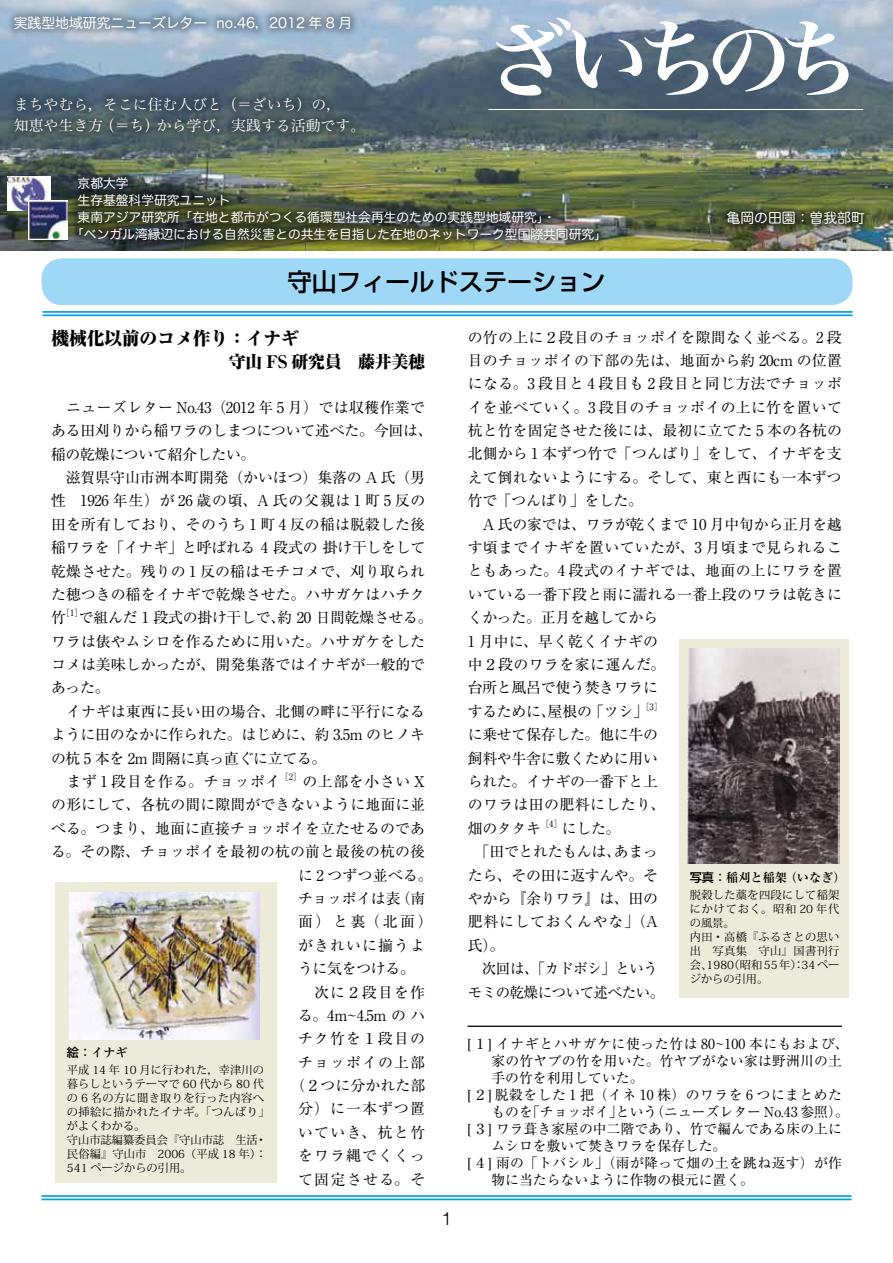
<style>
.page{position:relative;width:893px;height:1263px;background:#fff}
.page>*{position:absolute;margin:0;border:0;box-sizing:border-box;transform-origin:0 0}
.t1{font:85.05px "Hira Min Pro W6";letter-spacing:-.16em;color:#fff}
.t2{font:500 24.45px "Shin Go Pr 6 N";color:#000}
.t3{font:800 expanded 18px "Ryumin Pr 6 N";letter-spacing:-.02em;color:#000}
.t4{font:300 18px "Helvetica";color:#000}
.t5{font:800 expanded 16.95px "Ryumin Pr 6 N";letter-spacing:-.02em;color:#000}
.t6{font:14.85px/23.4px "Ryumin Pr 6 N";letter-spacing:.005em;color:#000}
.t7{font:14.85px/23.4px "Ryumin Pr 6 N";letter-spacing:-.02em;color:#000}
.t8{font:14.85px "Ryumin Pr 6 N";letter-spacing:-.015em;color:#000}
.t9{font:14.85px/21.3px "Hira Min Pro W3";color:#fff}
.t10{font:14.85px "Ryumin Pr 6 N";letter-spacing:.08em;color:#000}
.t11{font:14.85px "Ryumin Pr 6 N";letter-spacing:.025em;color:#000}
.t12{font:14.85px "Ryumin Pr 6 N";letter-spacing:.05em;color:#000}
.t13{font:14.85px "Ryumin Pr 6 N";letter-spacing:.04em;color:#000}
.t14{font:14.85px "Ryumin Pr 6 N";letter-spacing:.03em;color:#000}
.t15{font:13.8px "Ryumin Pr 6 N";color:#000}
.t16{font:13.8px "Ryumin Pr 6 N";letter-spacing:.045em;color:#000}
.t17{font:13.8px "Ryumin Pr 6 N";letter-spacing:.035em;color:#000}
.t18{font:13.8px "Ryumin Pr 6 N";letter-spacing:.025em;color:#000}
.t19{font:13.8px "Hira Maru Pro W4";color:#fff}
.t20{font:13.8px "Hira Maru Pro N W4";color:#fff}
.t21{font:12.75px "Hira Maru Pro W4";color:#fff}
.t22{font:700 12.15px "Ryumin Pr 6 N";color:#000}
.t23{font:11.25px/14.1px "Koz Min Pro";letter-spacing:.01em;color:#000}
.t24{font:11.25px "Koz Min Pro";letter-spacing:.035em;color:#000}
.t25{font:11.25px "Koz Min Pro";letter-spacing:.03em;color:#000}
.t26{font:11.25px "Koz Min Pro";letter-spacing:.07em;color:#000}
.t27{font:8.7px "Ryumin Pr 6 N";color:#000}
.s1{font-family:"Shin Go Pr 6 N";font-weight:500}
</style>
<div class="page">
<img style="left:0;top:0;width:893px;height:251px">
<hr style="left:43px;top:311px;width:810px;height:2px;background:#00a0e9">
<hr style="left:43px;top:314px;width:810px;height:2px;background:#00a0e9">
<hr style="left:41px;top:1195px;width:810px;height:2px;background:#00a0e9">
<hr style="left:41px;top:1198px;width:810px;height:2px;background:#00a0e9">
<div style="left:41px;top:258px;width:812px;height:47px;background:#9fd8f7;border-radius:21px"></div>
<div style="left:6px;top:8px;width:353px;height:30px;background:#000;opacity:.25"></div>
<div style="left:6px;top:89px;width:358px;height:53px;background:#000;opacity:.2"></div>
<div style="left:69px;top:169px;width:538px;height:80px;background:#000;opacity:.4"></div>
<hr style="left:489px;top:109px;width:374px;height:1px;background:#fff">
<img style="left:7px;top:177px;width:44px;height:34px">
<img style="left:28px;top:200px;width:40px;height:39px">
<div style="left:719px;top:204px;width:152px;height:28px;background:#000;opacity:.5"></div>
<hr style="left:467px;top:1026px;width:375px;height:1px;background:#000">
<div style="left:679px;top:639px;width:170px;height:359px;background:#ecead8"></div>
<img style="left:688px;top:648px;width:151px;height:215px">
<div style="left:56px;top:882px;width:221px;height:300px;background:#ecead8"></div>
<img style="left:69px;top:892px;width:190px;height:147px">
<p class="t19" style="left:14px;top:11px;width:195px">実践型地域研究ニューズレター</p>
<p class="t19" style="left:216px;top:11px;width:137px">no.46，2012 年 8 月</p>
<p class="t9" style="left:157px;top:92px;width:210px;text-indent:-143px">まちやむら，そこに住む人びと（＝ざいち）の，<br>から学び，実践する活動です。</p>
<p class="t9" style="left:100px;top:114px;width:61px">（＝ち）</p>
<p class="t9" style="left:14px;top:114px;width:91px">知恵や生き方</p>
<h1 class="t1" style="left:487px;top:-16px;width:377px">ざいちのち</h1>
<p class="t21" style="left:78px;top:172px;width:53px">京都大学</p>
<p class="t21" style="left:78px;top:189px;width:155px">生存基盤科学研究ユニット</p>
<p class="t21" style="left:78px;top:206px;width:480px">東南アジア研究所「在地と都市がつくる循環型社会再生のための実践型地域研究・「</p>
<p class="t21" style="left:71px;top:223px;width:537px">「ベンガル湾縁辺における自然災害との共生を目指した在地のネットワーク型国際共同研究「</p>
<h2 class="t2" style="left:288px;top:262px;width:319px">守山フィールドステーション</h2>
<p class="t20" style="left:727px;top:206px;width:140px">亀岡の田園：曽我部町</p>
<p class="t3" style="left:51px;top:324px;width:250px">機械化以前のコメ作り：イナギ</p>
<p class="t5" style="left:229px;top:348px;width:198px">守山 FS 研究員　藤井美穂</p>
<p class="t11" style="left:51px;top:396px;width:376px">　ニューズレター No.43（2012 年 5 月）では収穫作業で</p>
<p class="t8" style="left:51px;top:419px;width:383px">ある田刈りから稲ワラのしまつについて述べた。今回は、</p>
<p class="t7" style="left:51px;top:441px;width:206px">稲の乾燥について紹介したい。</p>
<p class="t6" style="left:51px;top:465px;width:376px">　滋賀県守山市洲本町開発（かいほつ）集落の A 氏（男</p>
<p class="t12" style="left:51px;top:489px;width:376px">性　1926 年生）が 26 歳の頃、A 氏の父親は 1 町 5 反の</p>
<p class="t6" style="left:51px;top:512px;width:376px">田を所有しており、そのうち 1 町 4 反の稲は脱穀した後</p>
<p class="t7" style="left:51px;top:535px;width:376px">稲ワラを「イナギ」と呼ばれる 4 段式の掛け干しをして</p>
<p class="t6" style="left:51px;top:558px;width:376px">乾燥させた。残りの 1 反の稲はモチコメで、刈り取られ</p>
<p class="t6" style="left:51px;top:582px;width:376px">た穂つきの稲をイナギで乾燥させた。ハサガケはハチク</p>
<p class="t7" style="left:79px;top:605px;width:355px">で組んだ 1 段式の掛け干しで約、 20 日間乾燥させる。</p>
<p class="t27" style="left:62px;top:606px;width:23px">［］1</p>
<p class="t6" style="left:51px;top:605px;width:16px">竹</p>
<p class="t6" style="left:51px;top:629px;width:376px">ワラは俵やムシロを作るために用いた。ハサガケをした</p>
<p class="t6" style="left:51px;top:652px;width:376px">コメは美味しかったが、開発集落ではイナギが一般的で</p>
<p class="t6" style="left:51px;top:675px;width:60px">あった。</p>
<p class="t6" style="left:51px;top:699px;width:376px">　イナギは東西に長い田の場合、北側の畔に平行になる</p>
<p class="t8" style="left:51px;top:723px;width:376px">ように田のなかに作られた。はじめに、約 3.5m のヒノキ</p>
<p class="t7" style="left:51px;top:745px;width:277px">の杭 5 本を m2 間隔に真っ直ぐに立てる。</p>
<p class="t13" style="left:302px;top:770px;width:124px">の上部を小さい X</p>
<p class="t27" style="left:280px;top:770px;width:23px">［］2</p>
<p class="t13" style="left:51px;top:770px;width:231px">　まず 1 段目を作る。チョッポイ</p>
<p class="t6" style="left:51px;top:792px;width:376px">の形にして、各杭の間に隙間ができないように地面に並</p>
<p class="t6" style="left:51px;top:816px;width:376px">べる。つまり、地面に直接チョッポイを立たせるのであ</p>
<p class="t6" style="left:51px;top:839px;width:376px">る。その際、チョッポイを最初の杭の前と最後の杭の後</p>
<p class="t6" style="left:298px;top:862px;width:136px">に 2 つずつ並べる。</p>
<p class="t6" style="left:396px;top:886px;width:31px">（南</p>
<p class="t7" style="left:298px;top:886px;width:104px">チョッポイは表</p>
<p class="t6" style="left:298px;top:909px;width:136px">面）と裏（北面(</p>
<p class="t10" style="left:298px;top:933px;width:129px">がきれいに揃うよ</p>
<p class="t7" style="left:298px;top:956px;width:118px">うに気をつける。</p>
<p class="t10" style="left:298px;top:980px;width:129px">　次に２段目を作</p>
<p class="t6" style="left:298px;top:1003px;width:129px">る。 m4 ~4.5m のハ</p>
<p class="t10" style="left:298px;top:1027px;width:129px">チク竹を１段目の</p>
<p class="t10" style="left:298px;top:1050px;width:129px">チョッポイの上部</p>
<p class="t6" style="left:291px;top:1073px;width:136px">（２つに分かれた部</p>
<p class="t6" style="left:298px;top:1096px;width:129px">分）に一本ずつ置</p>
<p class="t6" style="left:298px;top:1120px;width:129px">いていき、杭と竹</p>
<p class="t10" style="left:298px;top:1144px;width:129px">をワラ縄でくくっ</p>
<p class="t6" style="left:298px;top:1166px;width:129px">て固定させる。そ</p>
<p class="t22" style="left:67px;top:1043px;width:62px"><span class="s1">絵：</span>イナギ</p>
<p class="t23" style="left:67px;top:1062px;width:199px">平成 14 年 10 月に行われた，幸津川の</p>
<p class="t23" style="left:67px;top:1076px;width:199px">暮らしというテーマで 60 代から 80 代</p>
<p class="t25" style="left:67px;top:1090px;width:198px">の 6 名の方に聞き取りを行った内容へ</p>
<p class="t24" style="left:67px;top:1104px;width:204px">の挿絵に描かれたイナギ。「つんばり「</p>
<p class="t23" style="left:67px;top:1119px;width:80px">がよくわかる。</p>
<p class="t23" style="left:256px;top:1133px;width:13px">・</p>
<p class="t23" style="left:67px;top:1133px;width:201px">守山市誌編纂委員会『守山市誌　生活民俗編』守山市　2006（平成 18 年：(<br>541 ページからの引用。</p>
<p class="t4" style="left:441px;top:1204px;width:12px">1</p>
<p class="t6" style="left:468px;top:324px;width:376px">の竹の上に２段目のチョッポイを隙間なく並べる。2段目のチョッポイの下部の先は、地面から約 20cm の位置になる。3段目と 4 段目も 2 段目と同じ方法でチョッポイを並べていく。3 段目のチョッポイの上に竹を置いて杭と竹を固定させた後には、最初に立てた 5 本の各杭の北側から 1 本ずつ竹で「つんばり」をして、イナギを支えて倒れないようにする。そして、東と西にも一本ずつ竹で「つんばり」をした。<br>　A 氏の家では、ワラが乾くまで 10 月中旬から正月を越す頃までイナギを置いていたが、3 月頃まで見られることもあった。4 段式のイナギでは、地面の上にワラを置いている一番下段と雨に濡れる一番上段のワラは乾きにくかった。正月を越してから<br>1 月中に、早く乾くイナギの<br>中２段のワラを家に運んだ。<br>台所と風呂で使う焚きワラに</p>
<p class="t27" style="left:641px;top:699px;width:23px">] [3</p>
<p class="t6" style="left:548px;top:699px;width:46px">屋根の</p>
<p class="t6" style="left:589px;top:699px;width:60px">「ツシ「</p>
<p class="t6" style="left:468px;top:699px;width:89px">するために、</p>
<p class="t7" style="left:468px;top:722px;width:192px">に乗せて保存した。他に牛の</p>
<p class="t7" style="left:468px;top:746px;width:192px">飼料や牛舎に敷くために用い</p>
<p class="t7" style="left:468px;top:769px;width:192px">られた。イナギの一番下と上</p>
<p class="t14" style="left:468px;top:793px;width:199px">のワラは田の肥料にしたり、</p>
<p class="t6" style="left:562px;top:816px;width:60px">にした。</p>
<p class="t27" style="left:541px;top:816px;width:23px">［］4</p>
<p class="t6" style="left:468px;top:816px;width:75px">畑のタタキ</p>
<p class="t7" style="left:468px;top:839px;width:198px">　「田でとれたもんは、<br>たら、その田に返すんや。そやから『余りワラ』は、田の肥料にしておくんやな」（A氏。(<br>　次回は、「カドボシ」というモミの乾燥について述べたい。</p>
<p class="t6" style="left:614px;top:839px;width:46px">あまっ</p>
<p class="t22" style="left:785px;top:868px;width:62px">（いなぎ(</p>
<p class="t22" style="left:690px;top:868px;width:99px"><span class="s1">写真：</span>稲刈と稲架</p>
<p class="t25" style="left:690px;top:887px;width:151px">脱穀した藁を四段にして稲架</p>
<p class="t26" style="left:690px;top:901px;width:151px">にかけておく。昭和 20 年代</p>
<p class="t23" style="left:690px;top:915px;width:46px">の風景。</p>
<p class="t24" style="left:690px;top:929px;width:151px">内田・高橋『ふるさとの思い</p>
<p class="t24" style="left:690px;top:943px;width:151px">出　写真集　守山』国書刊行</p>
<p class="t23" style="left:729px;top:958px;width:112px">（昭和55 年：34ペー</p>
<p class="t23" style="left:790px;top:958px;width:13px">）</p>
<p class="t23" style="left:690px;top:958px;width:80px">会、<br>ジからの引用。</p>
<p class="t23" style="left:707px;top:958px;width:29px">1980</p>
<p class="t16" style="left:468px;top:1033px;width:382px">１[ ] イナギとハサガケに使った竹は 80~100 本にもおよび、</p>
<p class="t15" style="left:491px;top:1050px;width:352px">家の竹ヤブの竹を用いた。竹ヤブがない家は野洲川の土</p>
<p class="t15" style="left:491px;top:1067px;width:154px">手の竹を利用していた。</p>
<p class="t17" style="left:468px;top:1084px;width:376px">２[ ] 脱穀をした 1 把（イネ 10 株）のワラを 6 つにまとめた</p>
<p class="t15" style="left:650px;top:1101px;width:200px">（ニューズレター No.43 参照。(</p>
<p class="t15" style="left:616px;top:1101px;width:43px">という</p>
<p class="t15" style="left:526px;top:1101px;width:98px">「チョッポイ」</p>
<p class="t15" style="left:491px;top:1101px;width:43px">ものを</p>
<p class="t15" style="left:468px;top:1118px;width:376px">３[ ] ワラ葺き家屋の中二階であり、竹で編んである床の上に</p>
<p class="t15" style="left:491px;top:1135px;width:236px">ムシロを敷いて焚きワラを保存した。</p>
<p class="t18" style="left:468px;top:1152px;width:376px">４[ ] 雨の「トバシル」（雨が降って畑の土を跳ね返す）が作</p>
<p class="t15" style="left:491px;top:1169px;width:264px">物に当たらないように作物の根元に置く。</p>
</div>
